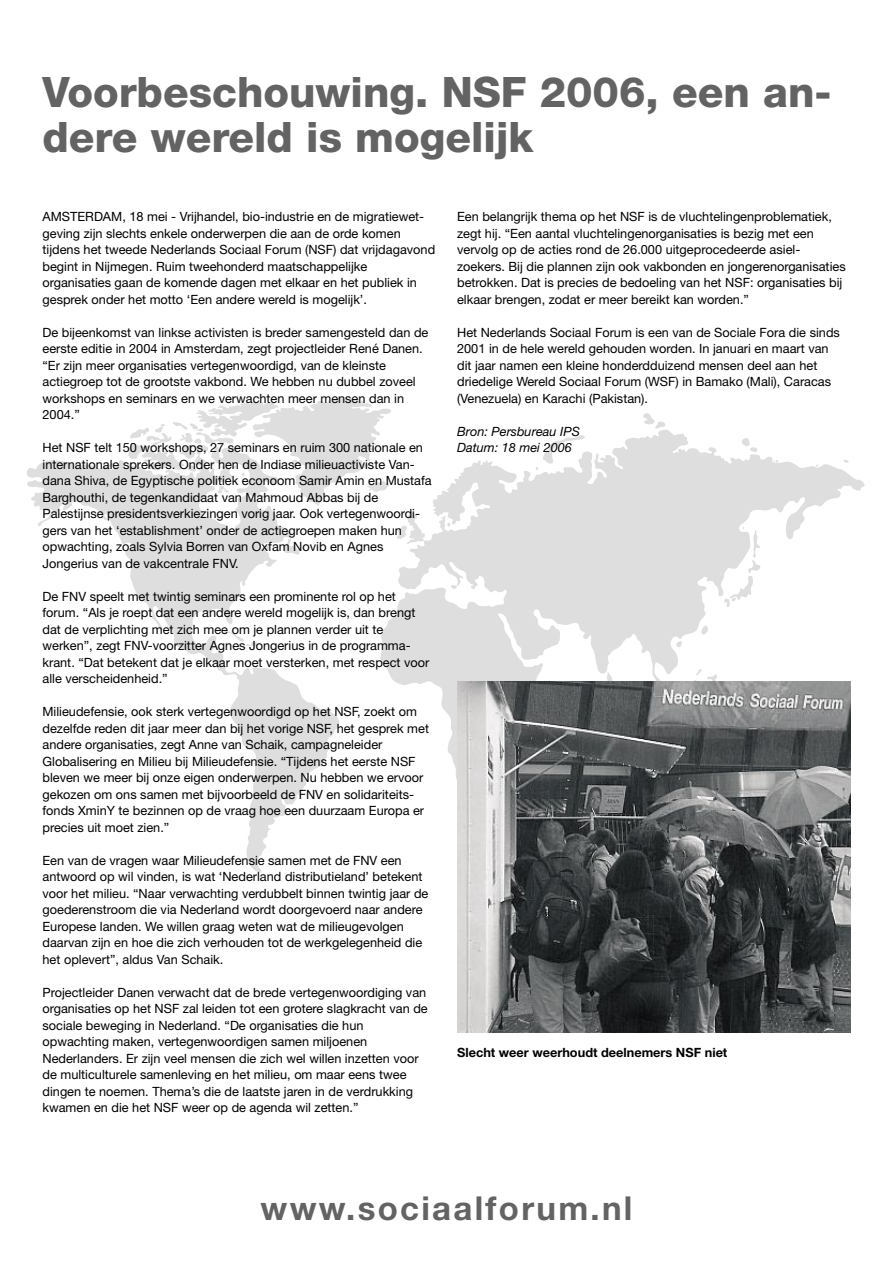
<style>
.page{position:relative;width:893px;height:1263px;background:#fff}
.page>*{position:absolute;margin:0;border:0;box-sizing:border-box;transform-origin:0 0}
.t1{font:800 42px/45px "Helvetica Neue";color:#636363}
.t2{font:700 33px "Helvetica Neue";letter-spacing:.07em;color:#636363}
.t3{font:12.75px/16.5px "Helvetica Neue";color:#000}
.t4{font:700 12.75px "Helvetica Neue";color:#000}
.t5{font:italic 12.75px/16.5px "Helvetica Neue";color:#000}
</style>
<div class="page">
<svg style="left:27px;top:398px;width:838px;height:475px"></svg>
<img style="left:457px;top:681px;width:394px;height:351px">
<h1 class="t1" style="left:43px;top:69px;width:790px">Voorbeschouwing. NSF 2006, een an&shy;dere wereld is mogelijk</h1>
<p class="t3" style="left:43px;top:208px;width:394px">AMSTERDAM, 18 mei - Vrijhandel, bio-industrie en de migratiewet&shy;geving zijn slechts enkele onderwerpen die aan de orde komen tijdens het tweede Nederlands Sociaal Forum (NSF) dat vrijdagavond begint in Nijmegen. Ruim tweehonderd maatschappelijke organisaties gaan de komende dagen met elkaar en het publiek in gesprek onder het motto ‘Een andere wereld is mogelijk’.</p>
<p class="t3" style="left:43px;top:324px;width:387px">De bijeenkomst van linkse activisten is breder samengesteld dan de eerste editie in 2004 in Amsterdam, zegt projectleider René Danen. “Er zijn meer organisaties vertegenwoordigd, van de kleinste actiegroep tot de grootste vakbond. We hebben nu dubbel zoveel workshops en seminars en we verwachten meer mensen dan in 2004.”</p>
<p class="t3" style="left:43px;top:439px;width:391px">Het NSF telt 150 workshops, 27 seminars en ruim 300 nationale en internationale sprekers. Onder hen de Indiase milieuactiviste Van&shy;dana Shiva, de Egyptische politiek econoom Samir Amin en Mustafa Barghouthi, de tegenkandidaat van Mahmoud Abbas bij de Palestijnse presidentsverkiezingen vorig jaar. Ook vertegenwoordi&shy;gers van het ‘establishment’ onder de actiegroepen maken hun opwachting, zoals Sylvia Borren van Oxfam Novib en Agnes Jongerius van de vakcentrale FNV.</p>
<p class="t3" style="left:43px;top:588px;width:388px">De FNV speelt met twintig seminars een prominente rol op het forum. “Als je roept dat een andere wereld mogelijk is, dan brengt dat de verplichting met zich mee om je plannen verder uit te werken”, zegt FNV-voorzitter Agnes Jongerius in de programma&shy;krant. “Dat betekent dat je elkaar moet versterken, met respect voor alle verscheidenheid.”</p>
<p class="t3" style="left:43px;top:703px;width:388px">Milieudefensie, ook sterk vertegenwoordigd op het NSF, zoekt om dezelfde reden dit jaar meer dan bij het vorige NSF, het gesprek met andere organisaties, zegt Anne van Schaik, campagneleider Globalisering en Milieu bij Milieudefensie. “Tijdens het eerste NSF bleven we meer bij onze eigen onderwerpen. Nu hebben we ervoor gekozen om ons samen met bijvoorbeeld de FNV en solidariteits&shy;fonds XminY te bezinnen op de vraag hoe een duurzaam Europa er precies uit moet zien.”</p>
<p class="t3" style="left:43px;top:852px;width:387px">Een van de vragen waar Milieudefensie samen met de FNV een antwoord op wil vinden, is wat ‘Nederland distributieland’ betekent voor het milieu. “Naar verwachting verdubbelt binnen twintig jaar de goederenstroom die via Nederland wordt doorgevoerd naar andere Europese landen. We willen graag weten wat de milieugevolgen daarvan zijn en hoe die zich verhouden tot de werkgelegenheid die het oplevert”, aldus Van Schaik.</p>
<p class="t3" style="left:43px;top:984px;width:387px">Projectleider Danen verwacht dat de brede vertegenwoordiging van organisaties op het NSF zal leiden tot een grotere slagkracht van de sociale beweging in Nederland. “De organisaties die hun opwachting maken, vertegenwoordigen samen miljoenen Nederlanders. Er zijn veel mensen die zich wel willen inzetten voor de multiculturele samenleving en het milieu, om maar eens twee dingen te noemen. Thema’s die de laatste jaren in de verdrukking kwamen en die het NSF weer op de agenda wil zetten.”</p>
<p class="t3" style="left:457px;top:208px;width:390px">Een belangrijk thema op het NSF is de vluchtelingenproblematiek, zegt hij. “Een aantal vluchtelingenorganisaties is bezig met een vervolg op de acties rond de 26.000 uitgeprocedeerde asiel&shy;zoekers. Bij die plannen zijn ook vakbonden en jongerenorganisaties betrokken. Dat is precies de bedoeling van het NSF: organisaties bij elkaar brengen, zodat er meer bereikt kan worden.”</p>
<p class="t3" style="left:457px;top:324px;width:384px">Het Nederlands Sociaal Forum is een van de Sociale Fora die sinds 2001 in de hele wereld gehouden worden. In januari en maart van dit jaar namen een kleine honderdduizend mensen deel aan het driedelige Wereld Sociaal Forum (WSF) in Bamako (Mali), Caracas (Venezuela) en Karachi (Pakistan).</p>
<p class="t5" style="left:457px;top:423px;width:124px">Bron: Persbureau IPS<br>Datum: 18 mei 2006</p>
<p class="t4" style="left:457px;top:1045px;width:272px">Slecht weer weerhoudt deelnemers NSF niet</p>
<h2 class="t2" style="left:260px;top:1188px;width:373px">www.sociaalforum.nl</h2>
</div>
